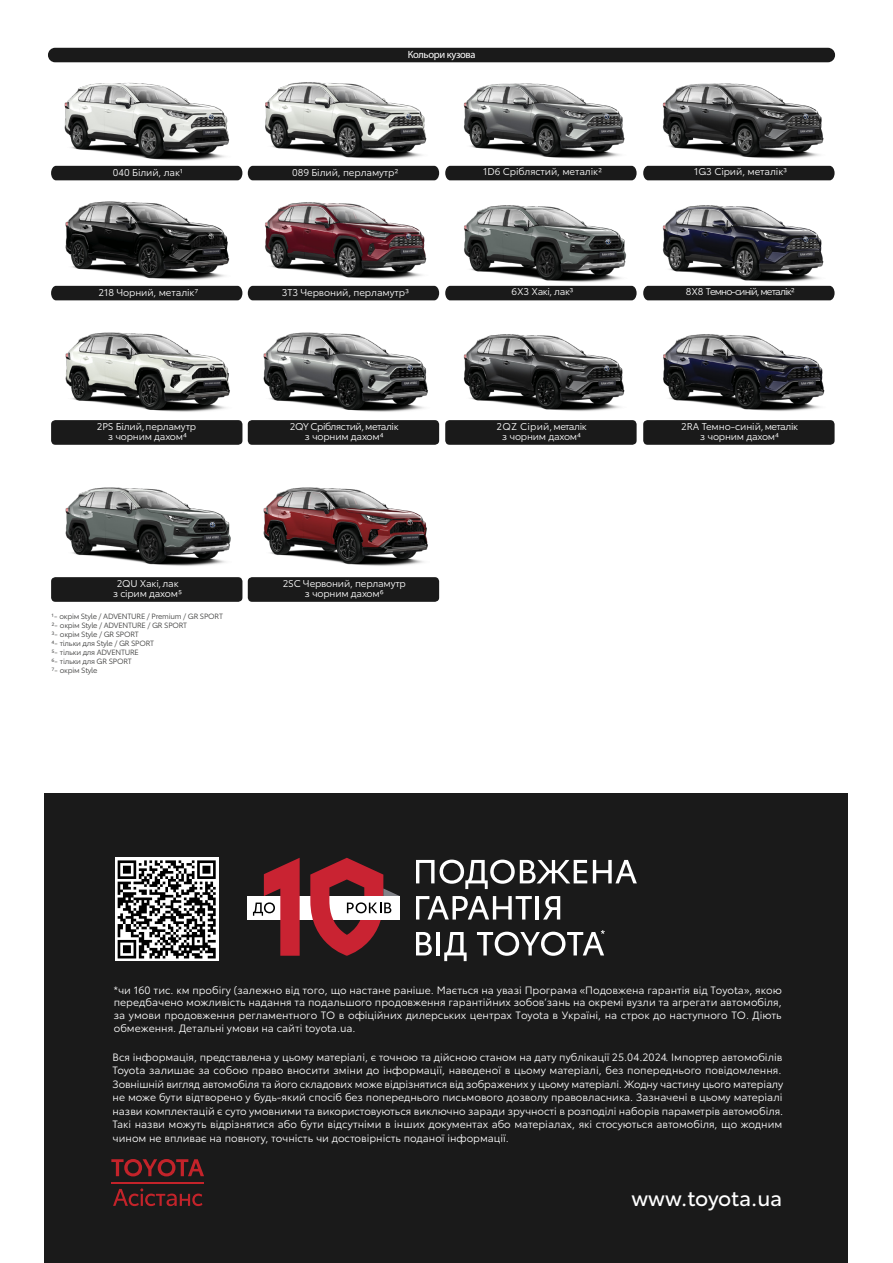
<style>
.page{position:relative;width:893px;height:1263px;background:#fff}
.page>*{position:absolute;margin:0;border:0;box-sizing:border-box;transform-origin:0 0}
.t1{font:21px "Toyota Type";letter-spacing:-.005em;color:#fff}
.t2{font:10.5px/13.5px "Toyota Type";color:#fff}
.t3{font:10.5px "Myriad Pro";letter-spacing:-.035em;color:#fff}
.t4{font:9.75px/10.2px "Toyota Type";letter-spacing:-.02em;color:#fff;text-align:center}
.t5{font:9.75px/10.2px "Toyota Type";letter-spacing:-.04em;color:#fff;text-align:center}
.t6{font:9.75px "Toyota Type";letter-spacing:-.09em;color:#fff}
.t7{font:7.5px/9px "Toyota Type";letter-spacing:-.03em;color:#3f3f3e}
</style>
<div class="page">
<div style="left:48px;top:48px;width:787px;height:14px;background:#1a1a1a;border-radius:7px"></div>
<div style="left:51px;top:168px;width:191px;height:12px;background:#1a1a1a"></div>
<div style="left:248px;top:167px;width:389px;height:13px;background:#1a1a1a"></div>
<div style="left:643px;top:167px;width:192px;height:13px;background:#1a1a1a"></div>
<hr style="left:443px;top:80px;width:1px;height:88px;background:#fff">
<div style="left:51px;top:287px;width:586px;height:13px;background:#1a1a1a"></div>
<div style="left:643px;top:290px;width:192px;height:10px;background:#1a1a1a"></div>
<svg style="left:51px;top:420px;width:191px;height:25px;background:#1d1d1d"></svg>
<svg style="left:51px;top:577px;width:191px;height:25px;background:#1d1d1d"></svg>
<svg style="left:248px;top:577px;width:191px;height:25px;background:#1d1d1d"></svg>
<svg style="left:248px;top:420px;width:191px;height:25px;background:#1d1d1d"></svg>
<svg style="left:445px;top:420px;width:192px;height:25px;background:#1e1e1e"></svg>
<svg style="left:643px;top:420px;width:192px;height:25px;background:#1e1e1e"></svg>
<img style="left:52px;top:82px;width:185px;height:86px">
<img style="left:237px;top:82px;width:203px;height:86px">
<img style="left:436px;top:82px;width:199px;height:85px">
<img style="left:645px;top:83px;width:188px;height:84px">
<img style="left:51px;top:201px;width:192px;height:87px">
<img style="left:237px;top:201px;width:199px;height:86px">
<img style="left:436px;top:205px;width:199px;height:85px">
<img style="left:635px;top:205px;width:199px;height:85px">
<img style="left:65px;top:332px;width:165px;height:80px">
<img style="left:263px;top:332px;width:165px;height:80px">
<img style="left:463px;top:334px;width:162px;height:77px">
<img style="left:663px;top:334px;width:162px;height:77px">
<img style="left:65px;top:487px;width:166px;height:79px">
<img style="left:263px;top:487px;width:165px;height:79px">
<div style="left:44px;top:793px;width:804px;height:470px;background:#1a1a1a"></div>
<svg style="left:115px;top:858px;width:103px;height:103px"></svg>
<svg style="left:118px;top:860px;width:98px;height:98px;background:#7a7a7a"></svg>
<svg style="left:444px;top:932px;width:23px;height:29px"></svg>
<svg style="left:416px;top:932px;width:16px;height:23px"></svg>
<hr style="left:437px;top:932px;width:3px;height:23px;background:#fff">
<svg style="left:416px;top:896px;width:116px;height:23px"></svg>
<hr style="left:536px;top:896px;width:3px;height:23px;background:#fff">
<svg style="left:543px;top:896px;width:17px;height:23px"></svg>
<svg style="left:416px;top:860px;width:18px;height:23px"></svg>
<svg style="left:440px;top:859px;width:147px;height:30px"></svg>
<svg style="left:593px;top:860px;width:44px;height:23px"></svg>
<div style="left:247px;top:896px;width:153px;height:23px;background:#fff"></div>
<svg style="left:253px;top:858px;width:47px;height:98px"></svg>
<svg style="left:310px;top:858px;width:90px;height:98px"></svg>
<svg style="left:477px;top:930px;width:128px;height:26px"></svg>
<svg style="left:113px;top:1188px;width:89px;height:18px"></svg>
<svg style="left:111px;top:1159px;width:93px;height:17px"></svg>
<hr style="left:111px;top:1183px;width:93px;height:1px;background:#c3232a">
<p class="t3" style="left:408px;top:48px;width:69px">Кольори кузова</p>
<p class="t4" style="left:113px;top:166px;width:72px">040 Білий, лак1</p>
<p class="t4" style="left:292px;top:166px;width:108px">089 Білий, перламутр2</p>
<p class="t4" style="left:483px;top:166px;width:120px">1D6 Сріблястий, металік2</p>
<p class="t4" style="left:694px;top:166px;width:95px">1G3 Сірий, металік3</p>
<p class="t4" style="left:98px;top:286px;width:101px">218 Чорний, металік7</p>
<p class="t4" style="left:282px;top:286px;width:129px">3T3 Червоний, перламутр3</p>
<p class="t4" style="left:511px;top:286px;width:64px">6X3 Хакі, лак3</p>
<p class="t6" style="left:686px;top:284px;width:111px">8X8 Темно-синій, металік2</p>
<p class="t4" style="left:97px;top:421px;width:101px">2PS Білий, перламутр з чорним дахом4</p>
<p class="t5" style="left:290px;top:421px;width:110px">2QY Сріблястий, металік з чорним дахом4</p>
<p class="t4" style="left:497px;top:421px;width:92px">2QZ Сірий, металік з чорним дахом4</p>
<p class="t4" style="left:681px;top:421px;width:118px">2RA Темно-синій, металік з чорним дахом4</p>
<p class="t4" style="left:113px;top:578px;width:70px">2QU Хакі, лак з сірим дахом5</p>
<p class="t4" style="left:283px;top:578px;width:125px">2SC Червоний, перламутр з чорним дахом6</p>
<p class="t7" style="left:51px;top:611px;width:173px">1- окрім Style / ADVENTURE / Premium / GR SPORT<br>2- окрім Style / ADVENTURE / GR SPORT<br>3- окрім Style / GR SPORT<br>4- тільки для Style / GR SPORT<br>5- тільки для ADVENTURE<br>6- тільки для GR SPORT<br>7- окрім Style</p>
<p class="t2" style="left:114px;top:983px;width:669px;line-height:12.6px;text-align:justify">*чи 160 тис. км пробігу (залежно від того, що настане раніше. Мається на увазі Програма «Подовжена гарантія від Toyota», якою передбачено можливість надання та подальшого продовження гарантійних зобов’зань на окремі вузли та агрегати автомобіля, за умови продовження регламентного ТО в офіційних дилерських центрах Toyota в Україні, на строк до наступного ТО. Діють обмеження. Детальні умови на сайті toyota.ua.</p>
<p class="t2" style="left:113px;top:1050px;width:672px">Вся інформація, представлена у цьому матеріалі, є точною та дійсною станом на дату публікації 25.04.2024. Імпортер автомобілів Toyota залишає за собою право вносити зміни до інформації, наведеної в цьому матеріалі, без попереднього повідомлення.<br>Зовнішній вигляд автомобіля та його складових може відрізнятися від зображених у цьому матеріалі. Жодну частину цього матеріалу не може бути відтворено у будь-який спосіб без попереднього письмового дозволу правовласника. Зазначені в цьому матеріалі назви комплектацій є суто умовними та використовуються виключно заради зручності в розподілі наборів параметрів автомобіля.<br>Такі назви можуть відрізнятися або бути відсутніми в інших документах або матеріалах, які стосуються автомобіля, що жодним чином не впливає на повноту, точність чи достовірність поданої інформації.</p>
<h1 class="t1" style="left:631px;top:1182px;width:152px">www.toyota.ua</h1>
</div>
